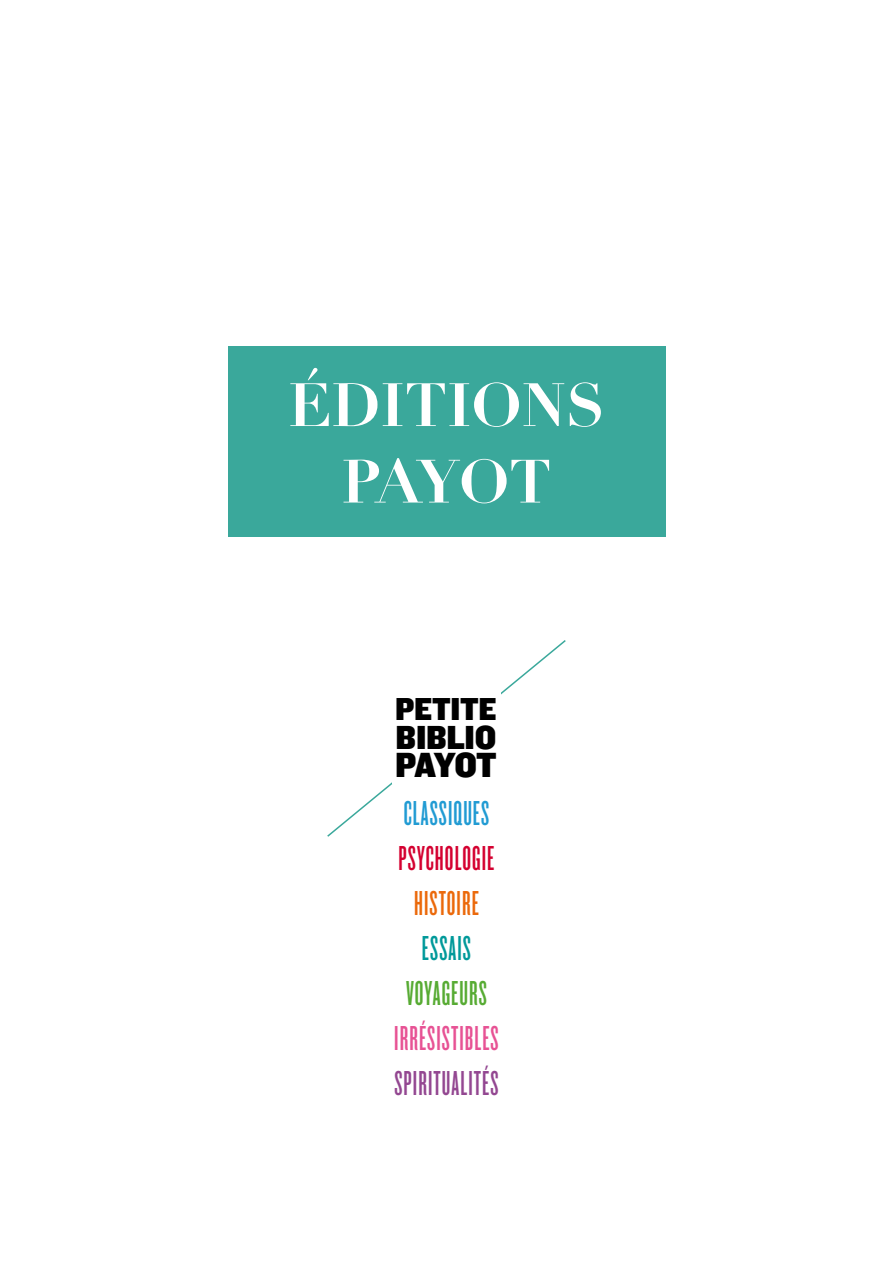
<style>
.page{position:relative;width:893px;height:1263px;background:#fff}
.page>*{position:absolute;margin:0;border:0;box-sizing:border-box;transform-origin:0 0}
.t1{font:700 60px/76.5px "Didot LH";color:#fff;text-align:center}
.t2{font:36.3px "Knockout HTF71 Full Middlewt";letter-spacing:-.05em;color:#000}
.t3{font:36px "Knockout HTF46 Flyweight";letter-spacing:.03em;color:#e75294}
.t4{font:36px "Knockout HTF46 Flyweight";letter-spacing:.03em;color:#934791}
.t5{font:36px "Knockout HTF46 Flyweight";letter-spacing:.03em;color:#d40030}
.t6{font:36px "Knockout HTF46 Flyweight";letter-spacing:.03em;color:#219bd3}
.t7{font:36px "Knockout HTF46 Flyweight";letter-spacing:.03em;color:#57ab33}
.t8{font:36px "Knockout HTF46 Flyweight";letter-spacing:.03em;color:#eb690b}
.t9{font:36px "Knockout HTF46 Flyweight";letter-spacing:.03em;color:#00999a}
.t10{font:35.1px "Knockout HTF66 Full Flyweight";letter-spacing:.04em;color:#954996}
.t11{font:35.1px "Knockout HTF66 Full Flyweight";letter-spacing:.04em;color:#009ddf}
.t12{font:35.1px "Knockout HTF66 Full Flyweight";letter-spacing:.04em;color:#ed6b06}
.t13{font:35.1px "Knockout HTF66 Full Flyweight";letter-spacing:.04em;color:#ea5297}
.t14{font:35.1px "Knockout HTF66 Full Flyweight";letter-spacing:.17em;color:#d51130}
.t15{font:35.1px "Knockout HTF66 Full Flyweight";color:#52ae32}
.t16{font:35.1px "Knockout HTF66 Full Flyweight";color:#009a9b}
.t17{font:34.65px "Knockout HTF71 Full Middlewt";letter-spacing:-.01em;color:#000}
.t18{font:33px "Knockout HTF71 Full Middlewt";letter-spacing:-.01em;color:#000}
</style>
<div class="page">
<svg style="left:327px;top:640px;width:239px;height:197px"></svg>
<div style="left:227px;top:346px;width:438px;height:190px;background:#3aa89b"></div>
<div style="left:392px;top:686px;width:109px;height:97px;background:#fff"></div>
<p class="t1" style="left:288px;top:367px;width:318px">ÉDITIONS<br>PAYOT</p>
<p class="t18" style="left:395px;top:691px;width:103px">PETITE</p>
<p class="t17" style="left:396px;top:718px;width:102px">BIBLIO</p>
<p class="t2" style="left:395px;top:746px;width:103px">PAYOT</p>
<p class="t11" style="left:404px;top:795px;width:86px">CLASSIQUES</p>
<p class="t14" style="left:399px;top:840px;width:88px">P CHLOI</p>
<p class="t12" style="left:414px;top:886px;width:66px">HISTOIRE</p>
<p class="t16" style="left:439px;top:931px;width:33px">SAS</p>
<p class="t15" style="left:406px;top:977px;width:72px">VYAG R</p>
<p class="t13" style="left:419px;top:1022px;width:81px">ÉSS I LES</p>
<p class="t10" style="left:403px;top:1068px;width:96px">PIRITU LITÉS</p>
<p class="t6" style="left:404px;top:796px;width:87px">CLASSIQUES</p>
<p class="t5" style="left:399px;top:841px;width:97px">PSYCHOLOGIE</p>
<p class="t8" style="left:414px;top:886px;width:66px">HISTOIRE</p>
<p class="t9" style="left:422px;top:931px;width:51px">ESSAIS</p>
<p class="t7" style="left:406px;top:976px;width:82px">VOYAGEURS</p>
<p class="t3" style="left:394px;top:1021px;width:106px">IRRÉSISTIBLES</p>
<p class="t4" style="left:394px;top:1066px;width:106px">SPIRITUALITÉS</p>
</div>
